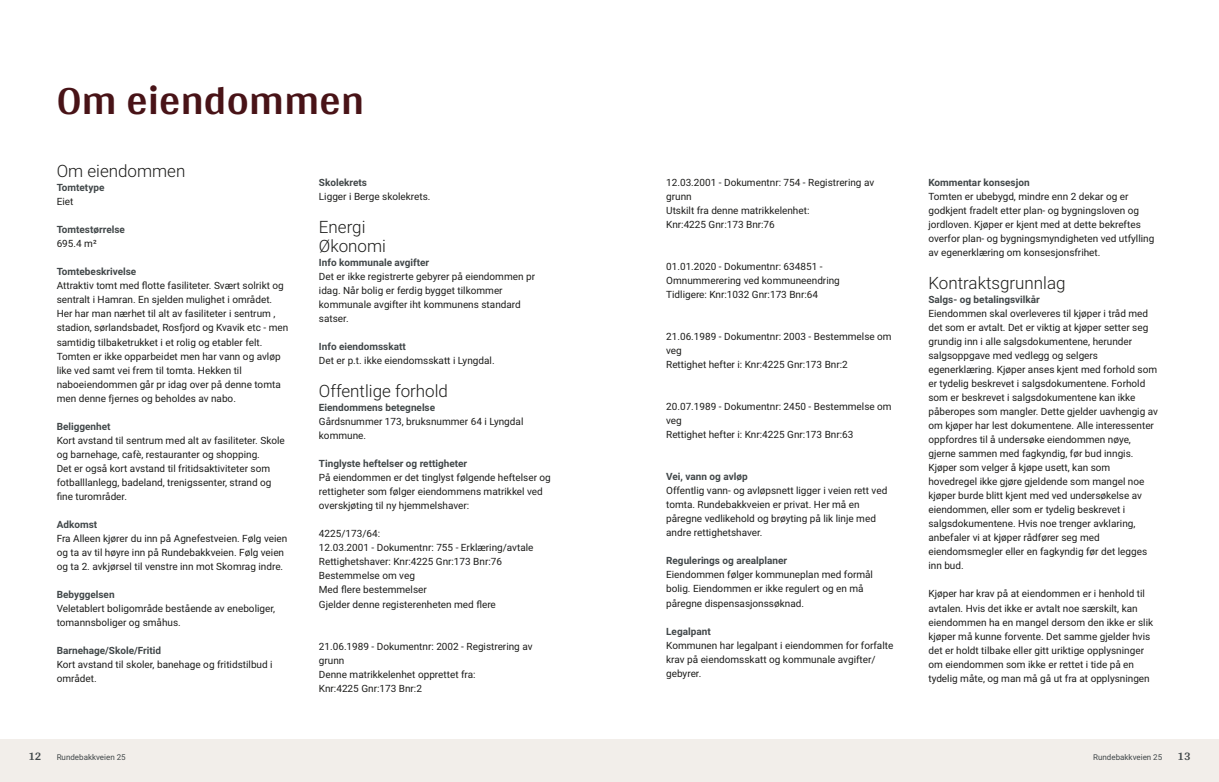
<style>
.page{position:relative;width:1219px;height:782px;background:#fff}
.page>*{position:absolute;margin:0;border:0;box-sizing:border-box;transform-origin:0 0}
.t1{font:700 42px "Arya";color:#481317}
.t2{font:300 17px/19px "Roboto";color:#1d1d1b}
.t3{font:700 12px "Arya";color:#414749}
.t4{font:10px/14px "Roboto";color:#1d1d1b}
.t5{font:700 10px "Roboto";color:#414749}
.t6{font:8px "Roboto";color:#414749}
</style>
<div class="page">
<div style="left:0;top:739px;width:612px;height:42px;background:#f2eeea"></div>
<div style="left:607px;top:739px;width:612px;height:42px;background:#f2eeea"></div>
<h1 class="t1" style="left:57px;top:75px;width:309px">Om eiendommen</h1>
<h2 class="t2" style="left:57px;top:161px;width:130px">Om eiendommen</h2>
<p class="t5" style="left:57px;top:181px;width:49px">Tomtetype</p>
<p class="t4" style="left:57px;top:194px;width:18px">Eiet</p>
<p class="t5" style="left:57px;top:223px;width:70px">Tomtestørrelse</p>
<p class="t4" style="left:57px;top:236px;width:42px">695.4 m²</p>
<p class="t5" style="left:57px;top:265px;width:81px">Tomtebeskrivelse</p>
<p class="t4" style="left:57px;top:278px;width:233px">Attraktiv tomt med flotte fasiliteter. Svært solrikt og sentralt i Hamran. En sjelden mulighet i området.<br>Her har man nærhet til alt av fasiliteter i sentrum , stadion, sørlandsbadet, Rosfjord og Kvavik etc ‑ men samtidig tilbaketrukket i et rolig og etabler felt.<br>Tomten er ikke opparbeidet men har vann og avløp like ved samt vei frem til tomta. Hekken til naboeiendommen går pr idag over på denne tomta men denne fjernes og beholdes av nabo.</p>
<p class="t5" style="left:57px;top:419px;width:55px">Beliggenhet</p>
<p class="t4" style="left:57px;top:432px;width:230px">Kort avstand til sentrum med alt av fasiliteter. Skole og barnehage, cafè, restauranter og shopping.<br>Det er også kort avstand til fritidsaktiviteter som fotballlanlegg, badeland, trenigssenter, strand og fine turområder.</p>
<p class="t5" style="left:57px;top:517px;width:42px">Adkomst</p>
<p class="t4" style="left:57px;top:530px;width:232px">Fra Alleen kjører du inn på Agnefestveien. Følg veien og ta av til høyre inn på Rundebakkveien. Følg veien og ta 2. avkjørsel til venstre inn mot Skomrag indre.</p>
<p class="t5" style="left:57px;top:587px;width:59px">Bebyggelsen</p>
<p class="t4" style="left:57px;top:600px;width:220px">Veletablert boligområde bestående av eneboliger, tomannsboliger og småhus.</p>
<p class="t5" style="left:57px;top:643px;width:106px">Barnehage/Skole/Fritid</p>
<p class="t4" style="left:57px;top:656px;width:217px">Kort avstand til skoler, banehage og fritidstilbud i området.</p>
<p class="t3" style="left:28px;top:749px;width:15px">12</p>
<p class="t6" style="left:57px;top:751px;width:71px">Rundebakkveien 25</p>
<p class="t5" style="left:319px;top:175px;width:50px">Skolekrets</p>
<p class="t4" style="left:319px;top:189px;width:113px">Ligger i Berge skolekrets.</p>
<h2 class="t2" style="left:319px;top:217px;width:69px">Energi<br>Økonomi</h2>
<p class="t5" style="left:319px;top:255px;width:112px">Info kommunale avgifter</p>
<p class="t4" style="left:319px;top:269px;width:218px">Det er ikke registrerte gebyrer på eiendommen pr idag. Når bolig er ferdig bygget tilkommer kommunale avgifter iht kommunens standard satser.</p>
<p class="t5" style="left:319px;top:339px;width:88px">Info eiendomsskatt</p>
<p class="t4" style="left:319px;top:353px;width:177px">Det er p.t. ikke eiendomsskatt i Lyngdal.</p>
<h2 class="t2" style="left:319px;top:381px;width:131px">Offentlige forhold</h2>
<p class="t5" style="left:319px;top:400px;width:118px">Eiendommens betegnelse</p>
<p class="t4" style="left:319px;top:414px;width:206px">Gårdsnummer 173, bruksnummer 64 i Lyngdal kommune.</p>
<p class="t5" style="left:319px;top:456px;width:150px">Tinglyste heftelser og rettigheter</p>
<p class="t4" style="left:319px;top:470px;width:233px">På eiendommen er det tinglyst følgende heftelser og rettigheter som følger eiendommens matrikkel ved overskjøting til ny hjemmelshaver:</p>
<p class="t4" style="left:319px;top:526px;width:216px">4225/173/64:<br>12.03.2001 ‑ Dokumentnr: 755 ‑ Erklæring/avtale<br>Rettighetshaver: Knr:4225 Gnr:173 Bnr:76<br>Bestemmelse om veg<br>Med flere bestemmelser<br>Gjelder denne registerenheten med flere</p>
<p class="t4" style="left:319px;top:638px;width:215px">21.06.1989 ‑ Dokumentnr: 2002 ‑ Registrering av grunn<br>Denne matrikkelenhet opprettet fra:<br>Knr:4225 Gnr:173 Bnr:2</p>
<p class="t4" style="left:666px;top:175px;width:210px">12.03.2001 ‑ Dokumentnr: 754 ‑ Registrering av grunn<br>Utskilt fra denne matrikkelenhet:<br>Knr:4225 Gnr:173 Bnr:76</p>
<p class="t4" style="left:666px;top:259px;width:175px">01.01.2020 ‑ Dokumentnr: 634851 ‑<br>Omnummerering ved kommuneendring<br>Tidligere: Knr:1032 Gnr:173 Bnr:64</p>
<p class="t4" style="left:666px;top:329px;width:227px">21.06.1989 ‑ Dokumentnr: 2003 ‑ Bestemmelse om veg<br>Rettighet hefter i: Knr:4225 Gnr:173 Bnr:2</p>
<p class="t4" style="left:666px;top:399px;width:227px">20.07.1989 ‑ Dokumentnr: 2450 ‑ Bestemmelse om veg<br>Rettighet hefter i: Knr:4225 Gnr:173 Bnr:63</p>
<p class="t5" style="left:666px;top:469px;width:83px">Vei, vann og avløp</p>
<p class="t4" style="left:666px;top:483px;width:223px">Offentlig vann‑ og avløpsnett ligger i veien rett ved tomta. Rundebakkveien er privat. Her må en påregne vedlikehold og brøyting på lik linje med andre rettighetshaver.</p>
<p class="t5" style="left:666px;top:553px;width:122px">Regulerings og arealplaner</p>
<p class="t4" style="left:666px;top:567px;width:208px">Eiendommen følger kommuneplan med formål bolig. Eiendommen er ikke regulert og en må påregne dispensasjonssøknad.</p>
<p class="t5" style="left:666px;top:623px;width:46px">Legalpant</p>
<p class="t4" style="left:666px;top:637px;width:229px">Kommunen har legalpant i eiendommen for forfalte krav på eiendomsskatt og kommunale avgifter/ gebyrer.</p>
<p class="t5" style="left:928px;top:175px;width:103px">Kommentar konsesjon</p>
<p class="t4" style="left:928px;top:189px;width:227px">Tomten er ubebygd, mindre enn 2 dekar og er godkjent fradelt etter plan‑ og bygningsloven og jordloven. Kjøper er kjent med at dette bekreftes overfor plan‑ og bygningsmyndigheten ved utfylling av egenerklæring om konsesjonsfrihet.</p>
<h2 class="t2" style="left:928px;top:273px;width:139px">Kontraktsgrunnlag</h2>
<p class="t5" style="left:928px;top:292px;width:113px">Salgs‑ og betalingsvilkår</p>
<p class="t4" style="left:928px;top:306px;width:231px">Eiendommen skal overleveres til kjøper i tråd med det som er avtalt. Det er viktig at kjøper setter seg grundig inn i alle salgsdokumentene, herunder salgsoppgave med vedlegg og selgers egenerklæring. Kjøper anses kjent med forhold som er tydelig beskrevet i salgsdokumentene. Forhold som er beskrevet i salgsdokumentene kan ikke påberopes som mangler. Dette gjelder uavhengig av om kjøper har lest dokumentene. Alle interessenter oppfordres til å undersøke eiendommen nøye, gjerne sammen med fagkyndig, før bud inngis.<br>Kjøper som velger å kjøpe usett, kan som hovedregel ikke gjøre gjeldende som mangel noe kjøper burde blitt kjent med ved undersøkelse av eiendommen, eller som er tydelig beskrevet i salgsdokumentene. Hvis noe trenger avklaring, anbefaler vi at kjøper rådfører seg med eiendomsmegler eller en fagkyndig før det legges inn bud.</p>
<p class="t4" style="left:928px;top:586px;width:226px">Kjøper har krav på at eiendommen er i henhold til avtalen. Hvis det ikke er avtalt noe særskilt, kan eiendommen ha en mangel dersom den ikke er slik kjøper må kunne forvente. Det samme gjelder hvis det er holdt tilbake eller gitt uriktige opplysninger om eiendommen som ikke er rettet i tide på en tydelig måte, og man må gå ut fra at opplysningen</p>
<p class="t6" style="left:1093px;top:751px;width:71px">Rundebakkveien 25</p>
<p class="t3" style="left:1177px;top:749px;width:15px">13</p>
</div>
